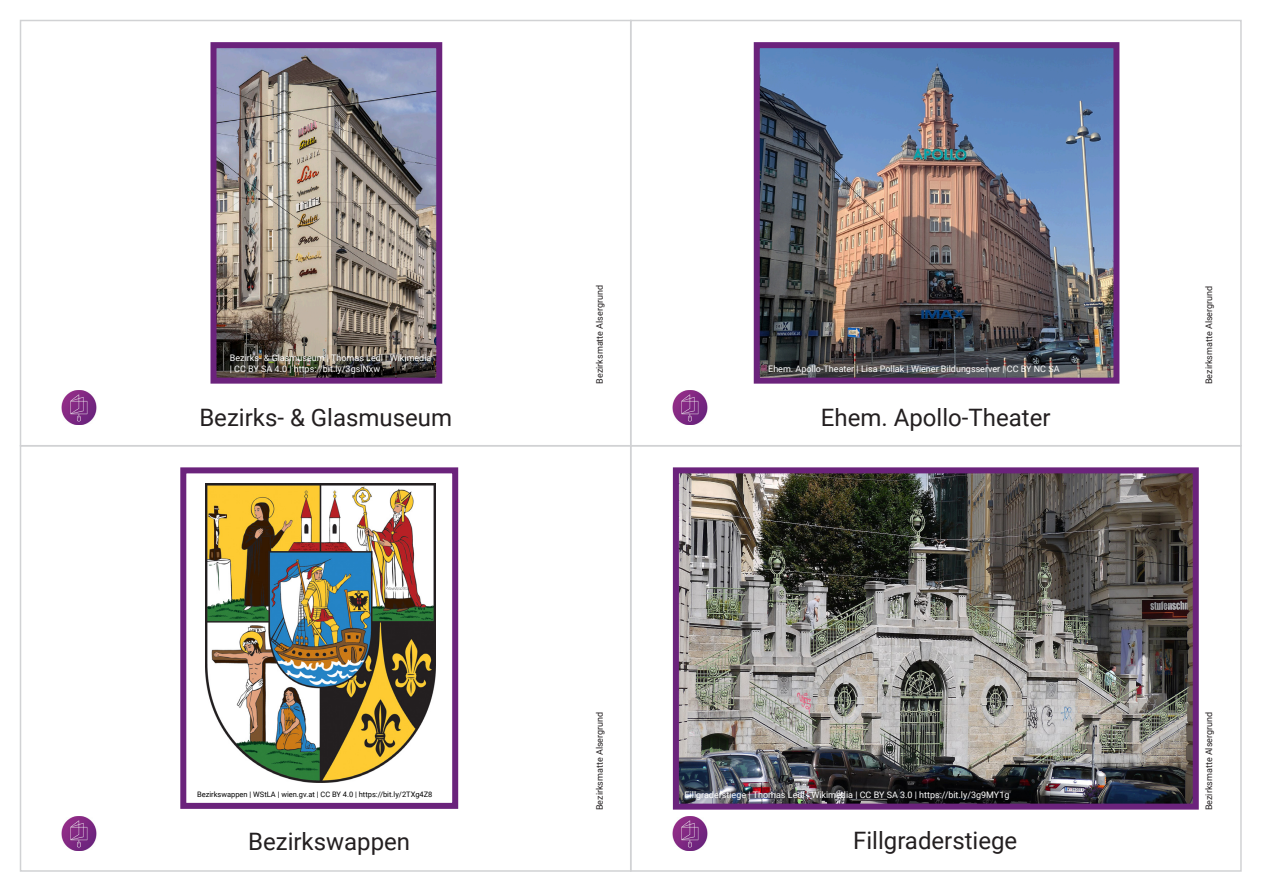
<style>
.page{position:relative;width:1263px;height:893px;background:#fff}
.page>*{position:absolute;margin:0;border:0;box-sizing:border-box;transform-origin:0 0}
.t1{font:24px "Roboto";color:#231f20}
.t2{font:9px/10.8px "Roboto";color:#fff}
.t3{font:9px "Roboto";color:#231f20}
.t4{font:7.5px "Roboto";color:#000}
</style>
<div class="page">
<div style="left:630px;top:445px;width:612px;height:427px;border:2px solid #d1d2d4"></div>
<div style="left:20px;top:445px;width:611px;height:427px;border:2px solid #d1d2d4"></div>
<div style="left:20px;top:20px;width:611px;height:426px;border:2px solid #d1d2d4"></div>
<img style="left:61px;top:816px;width:36px;height:34px">
<img style="left:672px;top:816px;width:36px;height:34px">
<img style="left:672px;top:390px;width:36px;height:35px">
<img style="left:61px;top:390px;width:36px;height:35px">
<img style="left:761px;top:49px;width:351px;height:328px">
<div style="left:754px;top:42px;width:365px;height:342px;border:6px solid #6b237c"></div>
<img style="left:217px;top:49px;width:218px;height:328px">
<div style="left:210px;top:42px;width:232px;height:342px;border:6px solid #6b237c"></div>
<img style="left:206px;top:484px;width:230px;height:298px">
<div style="left:180px;top:467px;width:278px;height:342px;border:6px solid #6b237c"></div>
<img style="left:680px;top:474px;width:512px;height:329px">
<div style="left:673px;top:467px;width:526px;height:343px;border:6px solid #6b237c"></div>
<p class="t3" style="left:593px;top:384px;width:100px;rotate:-90deg">Bezirksmatte Alsergrund</p>
<p class="t3" style="left:1202px;top:384px;width:100px;rotate:-90deg">Bezirksmatte Alsergrund</p>
<p class="t2" style="left:230px;top:352px;width:203px">Bezirks- &amp; Glasmuseum | Thomas Ledl | Wikimedia | CC BY SA 4.0 | https://bit.ly/3gslNxw</p>
<p class="t2" style="left:768px;top:363px;width:293px">Ehem. Apollo-Theater | Lisa Pollak | Wiener Bildungsserver | CC BY NC SA</p>
<h1 class="t1" style="left:199px;top:400px;width:254px">Bezirks- &amp; Glasmuseum</h1>
<h1 class="t1" style="left:821px;top:400px;width:231px">Ehem. Apollo-Theater</h1>
<p class="t4" style="left:197px;top:789px;width:237px">Bezirkswappen | WStLA | wien.gv.at | CC BY 4.0 | https://bit.ly/2TXg4Z8</p>
<h1 class="t1" style="left:248px;top:825px;width:164px">Bezirkswappen</h1>
<p class="t3" style="left:593px;top:810px;width:100px;rotate:-90deg">Bezirksmatte Alsergrund</p>
<p class="t3" style="left:1202px;top:810px;width:100px;rotate:-90deg">Bezirksmatte Alsergrund</p>
<p class="t2" style="left:684px;top:787px;width:132px">Bwag | Wikimedia | CC BY SA 4.0</p>
<p class="t2" style="left:685px;top:789px;width:326px">Fillgraderstiege | Thomas Ledl | Wikimedia | CC BY SA 3.0 | https://bit.ly/3g9MY1g</p>
<h1 class="t1" style="left:853px;top:824px;width:166px">Fillgraderstiege</h1>
</div>
